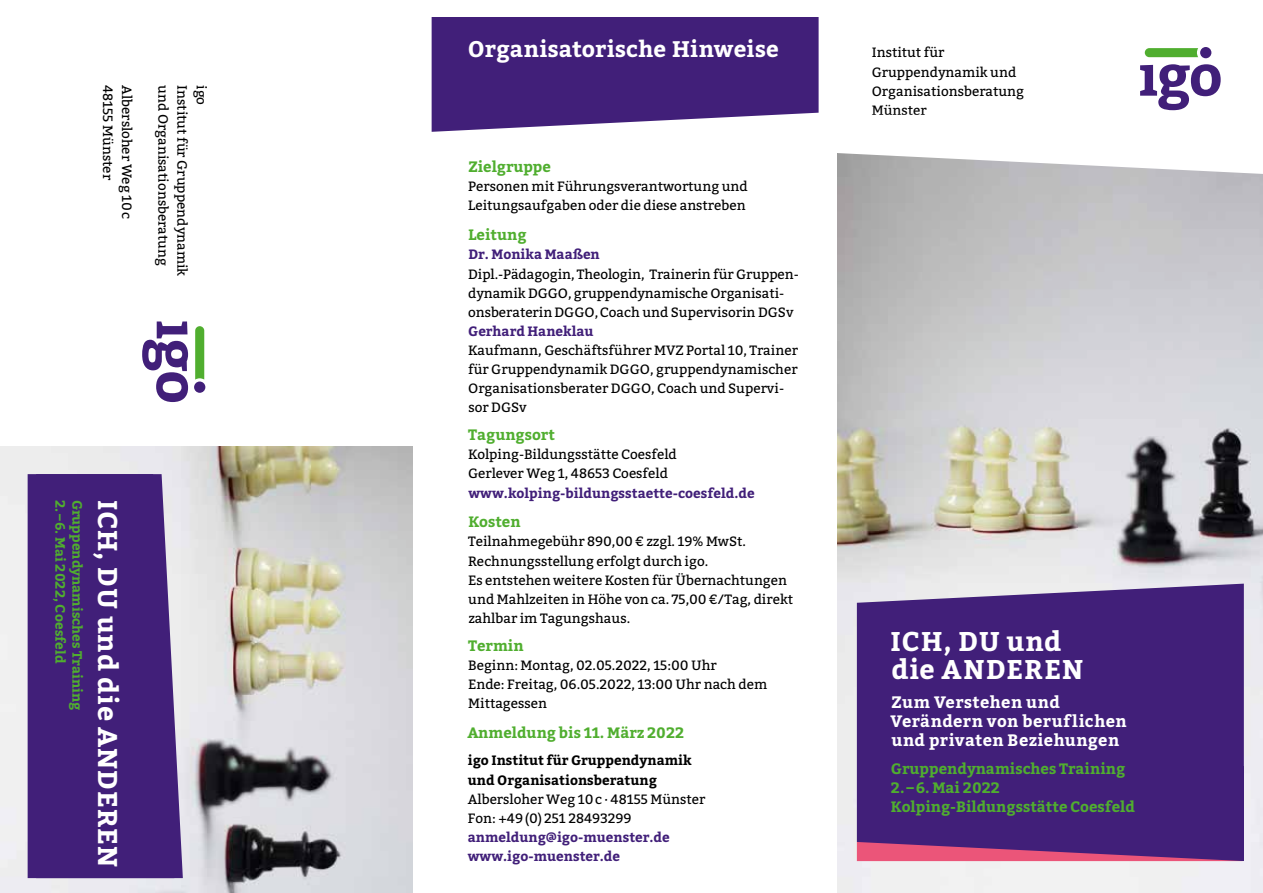
<style>
.page{position:relative;width:1263px;height:893px;background:#fff}
.page>*{position:absolute;margin:0;border:0;box-sizing:border-box;transform-origin:0 0}
.t1{font:700 27px/28.5px "Bitter";letter-spacing:.035em;color:#fff}
.t2{font:700 22.5px "Bitter";letter-spacing:.005em;color:#fff}
.t3{font:700 16.5px/19.2px "Bitter";letter-spacing:.025em;color:#fff}
.t4{font:700 15px/19.2px "Bitter";color:#50ae2f}
.t5{font:13.5px/19.2px "Bitter";color:#000}
.t6{font:700 13.5px/19.2px "Bitter";color:#411f79}
.t7{font:700 13.5px/19.2px "Bitter";color:#000}
.t8{font:700 13.5px "Bitter";color:#50ae2f}
</style>
<div class="page">
<img style="left:838px;top:174px;width:425px;height:719px">
<div style="left:857px;top:584px;width:387px;height:182px;background:#411f79"></div>
<svg style="left:1145px;top:48px;width:53px;height:9px"></svg>
<div style="left:1200px;top:47px;width:11px;height:11px;background:#411f79;border-radius:50%"></div>
<svg style="left:432px;top:17px;width:387px;height:115px;background:#513284"></svg>
<svg style="left:838px;top:64px;width:424px;height:110px"></svg>
<svg style="left:142px;top:321px;width:46px;height:81px"></svg>
<svg style="left:195px;top:326px;width:9px;height:54px"></svg>
<div style="left:194px;top:381px;width:11px;height:12px;background:#411f79;border-radius:50%"></div>
<img style="left:0;top:446px;width:412px;height:447px">
<div style="left:28px;top:474px;width:8px;height:404px;background:#411f79"></div>
<div style="left:36px;top:474px;width:147px;height:404px;background:#411f79"></div>
<div style="left:857px;top:766px;width:387px;height:94px;background:#411f79"></div>
<svg style="left:857px;top:842px;width:387px;height:19px"></svg>
<p class="t5" style="left:136px;top:85px;width:136px;rotate:90deg">Albersloher Weg 10c</p>
<p class="t5" style="left:173px;top:85px;width:182px;rotate:90deg">und Organisationsberatung</p>
<p class="t5" style="left:192px;top:85px;width:193px;rotate:90deg">Institut für Gruppendynamik</p>
<p class="t5" style="left:211px;top:85px;width:22px;rotate:90deg">igo</p>
<p class="t5" style="left:117px;top:85px;width:96px;rotate:90deg">48155 Münster</p>
<p class="t8" style="left:69px;top:500px;width:165px;rotate:90deg">2.–6. Mai 2022, Coesfeld</p>
<p class="t8" style="left:86px;top:500px;width:212px;rotate:90deg">Gruppendynamisches Training</p>
<h1 class="t1" style="left:121px;top:500px;width:369px;rotate:90deg">ICH, DU und die ANDEREN</h1>
<h2 class="t2" style="left:468px;top:35px;width:312px">Organisatorische Hinweise</h2>
<p class="t4" style="left:468px;top:158px;width:84px">Zielgruppe</p>
<p class="t5" style="left:468px;top:177px;width:281px">Personen mit Führungsverantwortung und<br>Leitungsaufgaben oder die diese anstreben</p>
<p class="t4" style="left:468px;top:226px;width:60px">Leitung</p>
<p class="t6" style="left:468px;top:245px;width:133px">Dr. Monika Maaßen</p>
<p class="t5" style="left:468px;top:264px;width:332px">Dipl.-Pädagogin, Theologin, Trainerin für Gruppen&shy;dynamik DGGO, gruppendynamische Organisati&shy;onsberaterin DGGO, Coach und Supervisorin DGSv</p>
<p class="t6" style="left:468px;top:322px;width:127px">Gerhard Haneklau</p>
<p class="t5" style="left:468px;top:341px;width:331px">Kaufmann, Geschäftsführer MVZ Portal 10, Trainer für Gruppendynamik DGGO, gruppendynamischer Organisationsberater DGGO, Coach und Supervi&shy;sor DGSv</p>
<p class="t4" style="left:468px;top:426px;width:88px">Tagungsort</p>
<p class="t5" style="left:468px;top:445px;width:210px">Kolping-Bildungsstätte Coesfeld<br>Gerlever Weg 1, 48653 Coesfeld</p>
<p class="t6" style="left:468px;top:484px;width:288px">www.kolping-bildungsstaette-coesfeld.de</p>
<p class="t4" style="left:468px;top:513px;width:54px">Kosten</p>
<p class="t5" style="left:468px;top:532px;width:327px">Teilnahmegebühr 890,00 € zzgl. 19% MwSt.<br>Rechnungsstellung erfolgt durch igo.<br>Es entstehen weitere Kosten für Übernachtungen und Mahlzeiten in Höhe von ca. 75,00 €/Tag, direkt zahlbar im Tagungshaus.</p>
<p class="t4" style="left:468px;top:636px;width:57px">Termin</p>
<p class="t5" style="left:468px;top:655px;width:301px">Beginn: Montag, 02.05.2022, 15:00 Uhr<br>Ende: Freitag, 06.05.2022, 13:00 Uhr nach dem<br>Mittagessen</p>
<p class="t4" style="left:467px;top:723px;width:218px">Anmeldung bis 11. März 2022</p>
<p class="t7" style="left:468px;top:751px;width:225px">igo Institut für Gruppendynamik und Organisationsberatung</p>
<p class="t5" style="left:468px;top:789px;width:239px">Albersloher Weg 10c · 48155 Münster<br>Fon: +49(0)251 28493299</p>
<p class="t6" style="left:468px;top:828px;width:204px">anmeldung@igo-muenster.de www.igo-muenster.de</p>
<p class="t5" style="left:872px;top:43px;width:154px">Institut für<br>Gruppendynamik und<br>Organisationsberatung<br>Münster</p>
<h1 class="t1" style="left:890px;top:628px;width:195px">ICH, DU und die ANDEREN</h1>
<p class="t3" style="left:890px;top:693px;width:238px">Zum Verstehen und<br>Verändern von beruflichen und privaten Beziehungen</p>
<p class="t4" style="left:891px;top:759px;width:246px">Gruppendynamisches Training<br>2.–6. Mai 2022<br>Kolping-Bildungsstätte Coesfeld</p>
</div>
